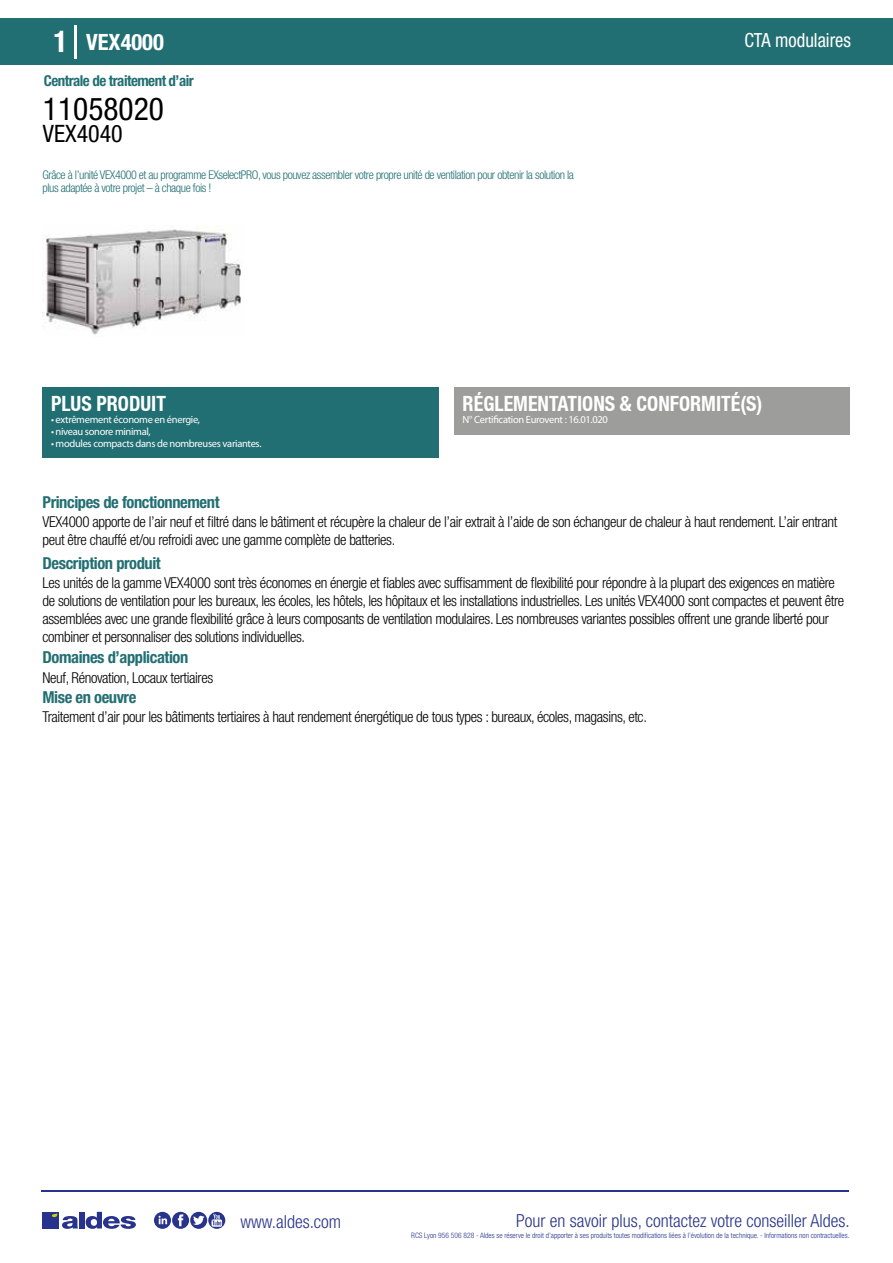
<style>
.page{position:relative;width:893px;height:1263px;background:#fff}
.page>*{position:absolute;margin:0;border:0;box-sizing:border-box;transform-origin:0 0}
.t1{font:condensed 31.5px "Helvetica Neue LT Std";color:#000}
.t2{font:condensed 24px "Helvetica Neue LT Std";color:#000}
.t3{font:700 condensed 22.5px "Helvetica Neue LT Std";color:#fff}
.t4{font:700 condensed 21px "Helvetica Neue";color:#fff;scale:.95 1}
.t5{font:condensed 19.5px "Helvetica Neue LT Std";color:#fff;scale:.95 1}
.t6{font:300 condensed 18px "Helvetica Neue";color:#28348b}
.t7{font:700 condensed 16.5px "Helvetica Neue LT Std";letter-spacing:-.025em;color:#226f73}
.t8{font:300 condensed 15px/18px "Helvetica Neue LT Std";letter-spacing:-.025em;color:#000}
.t9{font:700 condensed 15px "Helvetica Neue LT Std";letter-spacing:-.035em;color:#226f73}
.t10{font:300 condensed 12px/13.5px "Helvetica Neue LT Std";letter-spacing:-.035em;color:#226f73}
.t11{font:10.5px "Myriad Pro";letter-spacing:-.03em;color:#fff}
.t12{font:300 condensed 7.5px "Helvetica Neue";color:#28348b}
.s1{font-size:30px}
</style>
<div class="page">
<div style="left:0;top:18px;width:893px;height:46px;background:#226f73"></div>
<div style="left:454px;top:387px;width:396px;height:48px;background:#9d9d9c"></div>
<div style="left:43px;top:387px;width:396px;height:70px;background:#226f73"></div>
<hr style="left:74px;top:25px;width:2px;height:33px;background:#fff">
<svg style="left:43px;top:225px;width:198px;height:110px"></svg>
<hr style="left:41px;top:1190px;width:808px;height:1px;background:#28348b">
<svg style="left:154px;top:1212px;width:71px;height:17px"></svg>
<div style="left:42px;top:1212px;width:17px;height:16px;background:#28348b"></div>
<div style="left:79px;top:1212px;width:5px;height:16px;background:#28348b"></div>
<svg style="left:86px;top:1212px;width:50px;height:17px"></svg>
<svg style="left:52px;top:1213px;width:26px;height:16px"></svg>
<h3 class="t3" style="left:54px;top:28px;width:112px"><span class="s1">1</span> VEX4000</h3>
<h3 class="t5" style="left:744px;top:29px;width:114px">CTA modulaires</h3>
<p class="t9" style="left:44px;top:71px;width:151px">Centrale de traitement d’air</p>
<h1 class="t1" style="left:43px;top:91px;width:122px">11058020</h1>
<h2 class="t2" style="left:43px;top:120px;width:81px">VEX4040</h2>
<p class="t10" style="left:43px;top:167px;width:533px">Grâce à l’unité VEX4000 et au programme EXselectPRO, vous pouvez assembler votre propre unité de ventilation pour obtenir la solution la plus adaptée à votre projet – à chaque fois !</p>
<h3 class="t4" style="left:51px;top:391px;width:122px">PLUS PRODUIT</h3>
<p class="t11" style="left:51px;top:413px;width:151px">• extrêmement économe en énergie,</p>
<p class="t11" style="left:51px;top:425px;width:101px">• niveau sonore minimal,</p>
<p class="t11" style="left:51px;top:437px;width:212px">• modules compacts dans de nombreuses variantes.</p>
<p class="t7" style="left:43px;top:492px;width:179px">Principes de fonctionnement</p>
<h3 class="t4" style="left:463px;top:391px;width:317px">RÉGLEMENTATIONS &amp; CONFORMITÉ(S)</h3>
<p class="t11" style="left:463px;top:413px;width:147px">N° Certification Eurovent : 16.01.020</p>
<p class="t8" style="left:43px;top:513px;width:796px">VEX4000 apporte de l’air neuf et filtré dans le bâtiment et récupère la chaleur de l’air extrait à l’aide de son échangeur de chaleur à haut rendement. L’air entrant peut être chauffé et/ou refroidi avec une gamme complète de batteries.</p>
<p class="t8" style="left:43px;top:573px;width:803px">Les unités de la gamme VEX4000 sont très économes en énergie et fiables avec suffisamment de flexibilité pour répondre à la plupart des exigences en matière de solutions de ventilation pour les bureaux, les écoles, les hôtels, les hôpitaux et les installations industrielles. Les unités VEX4000 sont compactes et peuvent être assemblées avec une grande flexibilité grâce à leurs composants de ventilation modulaires. Les nombreuses variantes possibles offrent une grande liberté pour combiner et personnaliser des solutions individuelles.</p>
<p class="t8" style="left:43px;top:668px;width:172px">Neuf, Rénovation, Locaux tertiaires</p>
<p class="t8" style="left:43px;top:708px;width:606px">Traitement d’air pour les bâtiments tertiaires à haut rendement énergétique de tous types : bureaux, écoles, magasins, etc.</p>
<p class="t7" style="left:43px;top:553px;width:120px">Description produit</p>
<p class="t7" style="left:43px;top:647px;width:147px">Domaines d’application</p>
<p class="t7" style="left:43px;top:687px;width:95px">Mise en oeuvre</p>
<p class="t6" style="left:240px;top:1211px;width:102px">www.aldes.com</p>
<p class="t6" style="left:516px;top:1211px;width:335px">Pour en savoir plus, contactez votre conseiller Aldes.</p>
<p class="t12" style="left:411px;top:1230px;width:440px">RCS Lyon 956 506 828 - Aldes se réserve le droit d’apporter à ses produits toutes modifications liées à l’évolution de la technique. - Informations non contractuelles.</p>
</div>
